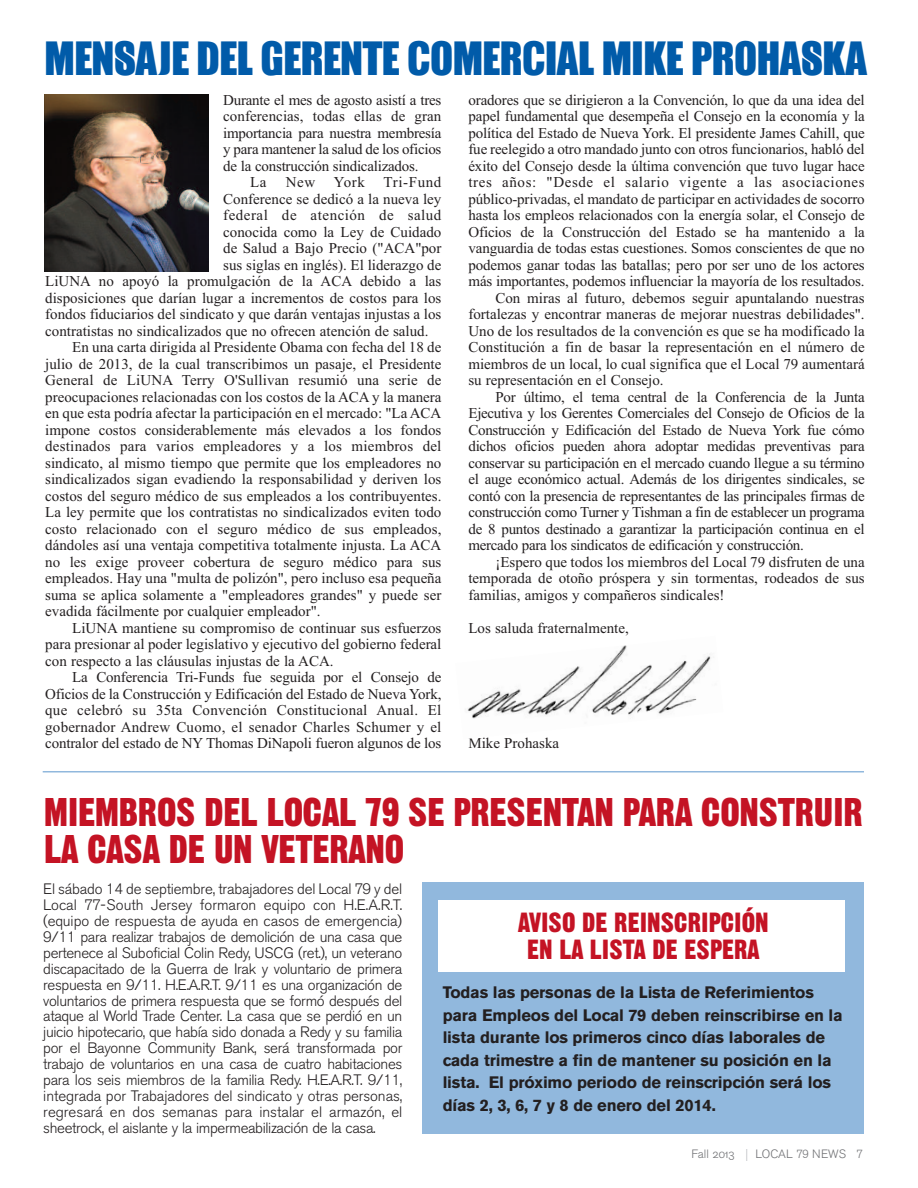
<style>
.page{position:relative;width:918px;height:1188px;background:#fff}
.page>*{position:absolute;margin:0;border:0;box-sizing:border-box;transform-origin:0 0}
.t1{font:41.55px "Gabo Drive";letter-spacing:-.015em;color:#015ba9}
.t2{font:39px/36.8px "Gothic Thirteen";letter-spacing:-.01em;color:#c41324}
.t3{font:27px/27.3px "Gothic Thirteen";color:#c41324;text-align:center}
.t4{font:700 16.5px/22.5px "Akzidenz Grotesk BE";letter-spacing:-.01em;color:#231f20}
.t5{font:15px "Times";color:#231f20}
.t6{font:300 15px/15.9px "Akzidenz Grotesk BE";letter-spacing:-.025em;color:#231f20;text-align:justify}
.t7{font:15px "Times";letter-spacing:-.02em;color:#231f20}
.t8{font:15px "Times";letter-spacing:.04em;color:#231f20}
.t9{font:15px "Times";letter-spacing:.035em;color:#231f20}
.t10{font:12px "Akzidenz Grotesk BE Light Os F";color:#717275}
.s1{color:#bcbdc0}
</style>
<div class="page">
<div style="left:422px;top:882px;width:442px;height:252px;background:#91b8dd"></div>
<div style="left:438px;top:901px;width:407px;height:71px;background:#fff"></div>
<hr style="left:43px;top:771px;width:821px;height:1px;background:#91b8dd">
<img style="left:45px;top:95px;width:163px;height:177px">
<img style="left:465px;top:645px;width:246px;height:74px">
<h1 class="t1" style="left:45px;top:36px;width:824px">MENSAJE DEL GERENTE COMERCIAL MIKE PROHASKA</h1>
<p class="t5" style="left:223px;top:91px;width:220px">Durante el mes de agosto asistí a tres</p>
<p class="t5" style="left:223px;top:107px;width:220px">conferencias, todas ellas de gran</p>
<p class="t5" style="left:223px;top:124px;width:220px">importancia para nuestra membresía</p>
<p class="t5" style="left:223px;top:140px;width:220px">y para mantener la salud de los oficios</p>
<p class="t5" style="left:223px;top:157px;width:197px">de la construcción sindicalizados.</p>
<p class="t5" style="left:250px;top:173px;width:18px">La</p>
<p class="t5" style="left:286px;top:173px;width:81px">New York</p>
<p class="t5" style="left:384px;top:173px;width:59px">Tri-Fund</p>
<p class="t5" style="left:223px;top:190px;width:220px">Conference se dedicó a la nueva ley</p>
<p class="t9" style="left:223px;top:206px;width:220px">federal de atención de salud</p>
<p class="t5" style="left:223px;top:223px;width:220px">conocida como la Ley de Cuidado</p>
<p class="t5" style="left:223px;top:239px;width:220px">de Salud a Bajo Precio ("ACA"por</p>
<p class="t5" style="left:223px;top:256px;width:220px">sus siglas en inglés). El liderazgo de</p>
<p class="t5" style="left:45px;top:272px;width:398px">LiUNA no apoyó la promulgación de la ACA debido a las</p>
<p class="t5" style="left:45px;top:289px;width:398px">disposiciones que darían lugar a incrementos de costos para los</p>
<p class="t5" style="left:45px;top:305px;width:398px">fondos fiduciarios del sindicato y que darán ventajas injustas a los</p>
<p class="t5" style="left:45px;top:322px;width:385px">contratistas no sindicalizados que no ofrecen atención de salud.</p>
<p class="t5" style="left:72px;top:338px;width:371px">En una carta dirigida al Presidente Obama con fecha del 18 de</p>
<p class="t5" style="left:45px;top:355px;width:398px">julio de 2013, de la cual transcribimos un pasaje, el Presidente</p>
<p class="t5" style="left:45px;top:371px;width:398px">General de LiUNA Terry O'Sullivan resumió una serie de</p>
<p class="t5" style="left:45px;top:388px;width:398px">preocupaciones relacionadas con los costos de la ACA y la manera</p>
<p class="t5" style="left:45px;top:404px;width:398px">en que esta podría afectar la participación en el mercado: "La ACA</p>
<p class="t5" style="left:45px;top:421px;width:398px">impone costos considerablemente más elevados a los fondos</p>
<p class="t5" style="left:45px;top:437px;width:398px">destinados para varios empleadores y a los miembros del</p>
<p class="t5" style="left:45px;top:454px;width:398px">sindicato, al mismo tiempo que permite que los empleadores no</p>
<p class="t5" style="left:45px;top:470px;width:398px">sindicalizados sigan evadiendo la responsabilidad y deriven los</p>
<p class="t5" style="left:45px;top:487px;width:398px">costos del seguro médico de sus empleados a los contribuyentes.</p>
<p class="t5" style="left:45px;top:503px;width:398px">La ley permite que los contratistas no sindicalizados eviten todo</p>
<p class="t5" style="left:45px;top:520px;width:398px">costo relacionado con el seguro médico de sus empleados,</p>
<p class="t5" style="left:45px;top:536px;width:398px">dándoles así una ventaja competitiva totalmente injusta. La ACA</p>
<p class="t5" style="left:45px;top:553px;width:398px">no les exige proveer cobertura de seguro médico para sus</p>
<p class="t5" style="left:45px;top:569px;width:398px">empleados. Hay una "multa de polizón", pero incluso esa pequeña</p>
<p class="t5" style="left:45px;top:586px;width:398px">suma se aplica solamente a "empleadores grandes" y puede ser</p>
<p class="t5" style="left:45px;top:602px;width:277px">evadida fácilmente por cualquier empleador".</p>
<p class="t5" style="left:72px;top:619px;width:371px">LiUNA mantiene su compromiso de continuar sus esfuerzos</p>
<p class="t5" style="left:45px;top:635px;width:398px">para presionar al poder legislativo y ejecutivo del gobierno federal</p>
<p class="t5" style="left:45px;top:652px;width:290px">con respecto a las cláusulas injustas de la ACA.</p>
<p class="t5" style="left:72px;top:668px;width:371px">La Conferencia Tri-Funds fue seguida por el Consejo de</p>
<p class="t5" style="left:45px;top:685px;width:398px">Oficios de la Construcción y Edificación del Estado de Nueva York,</p>
<p class="t5" style="left:45px;top:701px;width:398px">que celebró su 35ta Convención Constitucional Anual. El</p>
<p class="t5" style="left:45px;top:718px;width:398px">gobernador Andrew Cuomo, el senador Charles Schumer y el</p>
<p class="t5" style="left:45px;top:734px;width:398px">contralor del estado de NY Thomas DiNapoli fueron algunos de los</p>
<p class="t5" style="left:468px;top:91px;width:398px">oradores que se dirigieron a la Convención, lo que da una idea del</p>
<p class="t5" style="left:468px;top:107px;width:398px">papel fundamental que desempeña el Consejo en la economía y la</p>
<p class="t5" style="left:468px;top:124px;width:398px">política del Estado de Nueva York. El presidente James Cahill, que</p>
<p class="t5" style="left:468px;top:140px;width:398px">fue reelegido a otro mandado junto con otros funcionarios, habló del</p>
<p class="t5" style="left:468px;top:157px;width:398px">éxito del Consejo desde la última convención que tuvo lugar hace</p>
<p class="t8" style="left:468px;top:173px;width:398px">tres años: "Desde el salario vigente a las asociaciones</p>
<p class="t5" style="left:468px;top:190px;width:398px">público-privadas, el mandato de participar en actividades de socorro</p>
<p class="t5" style="left:468px;top:206px;width:398px">hasta los empleos relacionados con la energía solar, el Consejo de</p>
<p class="t5" style="left:468px;top:223px;width:398px">Oficios de la Construcción del Estado se ha mantenido a la</p>
<p class="t5" style="left:468px;top:239px;width:398px">vanguardia de todas estas cuestiones. Somos conscientes de que no</p>
<p class="t5" style="left:468px;top:256px;width:398px">podemos ganar todas las batallas; pero por ser uno de los actores</p>
<p class="t5" style="left:468px;top:272px;width:398px">más importantes, podemos influenciar la mayoría de los resultados.</p>
<p class="t5" style="left:495px;top:289px;width:371px">Con miras al futuro, debemos seguir apuntalando nuestras</p>
<p class="t5" style="left:468px;top:305px;width:398px">fortalezas y encontrar maneras de mejorar nuestras debilidades".</p>
<p class="t5" style="left:468px;top:322px;width:398px">Uno de los resultados de la convención es que se ha modificado la</p>
<p class="t5" style="left:468px;top:338px;width:398px">Constitución a fin de basar la representación en el número de</p>
<p class="t5" style="left:468px;top:355px;width:398px">miembros de un local, lo cual significa que el Local 79 aumentará</p>
<p class="t5" style="left:468px;top:371px;width:197px">su representación en el Consejo.</p>
<p class="t7" style="left:495px;top:388px;width:371px">Por último, el tema central de la Conferencia de la Junta</p>
<p class="t7" style="left:468px;top:404px;width:398px">Ejecutiva y los Gerentes Comerciales del Consejo de Oficios de la</p>
<p class="t7" style="left:468px;top:421px;width:398px">Construcción y Edificación del Estado de Nueva York fue cómo</p>
<p class="t7" style="left:468px;top:437px;width:398px">dichos oficios pueden ahora adoptar medidas preventivas para</p>
<p class="t7" style="left:468px;top:454px;width:398px">conservar su participación en el mercado cuando llegue a su término</p>
<p class="t7" style="left:468px;top:470px;width:398px">el auge económico actual. Además de los dirigentes sindicales, se</p>
<p class="t7" style="left:468px;top:487px;width:398px">contó con la presencia de representantes de las principales firmas de</p>
<p class="t7" style="left:468px;top:503px;width:398px">construcción como Turner y Tishman a fin de establecer un programa</p>
<p class="t7" style="left:468px;top:520px;width:398px">de 8 puntos destinado a garantizar la participación continua en el</p>
<p class="t7" style="left:468px;top:536px;width:337px">mercado para los sindicatos de edificación y construcción.</p>
<p class="t5" style="left:495px;top:553px;width:371px">¡Espero que todos los miembros del Local 79 disfruten de una</p>
<p class="t5" style="left:468px;top:569px;width:398px">temporada de otoño próspera y sin tormentas, rodeados de sus</p>
<p class="t5" style="left:468px;top:586px;width:258px">familias, amigos y compañeros sindicales!</p>
<p class="t5" style="left:468px;top:619px;width:162px">Los saluda fraternalmente,</p>
<p class="t5" style="left:468px;top:734px;width:92px">Mike Prohaska</p>
<h2 class="t2" style="left:44px;top:797px;width:820px">MIEMBROS DEL LOCAL 79 SE PRESENTAN PARA CONSTRUIR<br>LA CASA DE UN VETERANO</h2>
<p class="t6" style="left:43px;top:882px;width:361px">El sábado 14 de septiembre, trabajadores del Local 79 y del Local 77-South Jersey formaron equipo con H.E.A.R.T. (equipo de respuesta de ayuda en casos de emergencia)<br>9/11 para realizar trabajos de demolición de una casa que pertenece al Suboficial Colin Redy, USCG (ret.), un veterano discapacitado de la Guerra de Irak y voluntario de primera respuesta en 9/11. H.E.A.R.T. 9/11 es una organización de voluntarios de primera respuesta que se formó después del ataque al World Trade Center. La casa que se perdió en un juicio hipotecario, que había sido donada a Redy y su familia por el Bayonne Community Bank, será transformada por trabajo de voluntarios en una casa de cuatro habitaciones para los seis miembros de la familia Redy. H.E.A.R.T. 9/11, integrada por Trabajadores del sindicato y otras personas, regresará en dos semanas para instalar el armazón, el sheetrock, el aislante y la impermeabilización de la casa.</p>
<h3 class="t3" style="left:518px;top:911px;width:252px">AVISO DE REINSCRIPCIÓN<br>EN LA LISTA DE ESPERA</h3>
<p class="t4" style="left:443px;top:982px;width:402px">Todas las personas de la Lista de Referimientos para Empleos del Local 79 deben reinscribirse en la lista durante los primeros cinco días laborales de cada trimestre a fin de mantener su posición en la lista. El próximo periodo de reinscripción será los días 2, 3, 6, 7 y 8 de enero del 2014.</p>
<p class="t10" style="left:691px;top:1148px;width:173px">Fall 2013 <span class="s1">|</span> LOCAL 79 NEWS 7</p>
</div>
